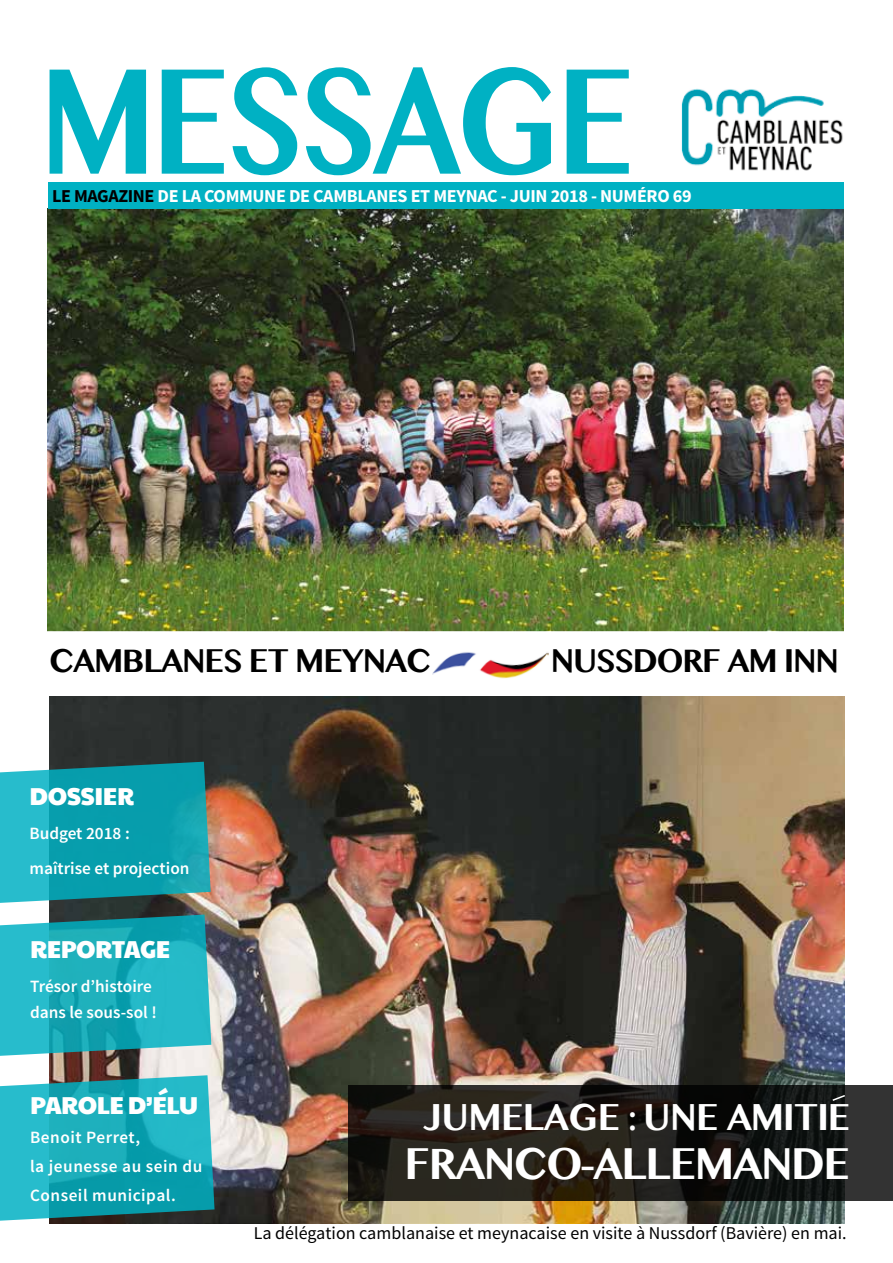
<style>
.page{position:relative;width:893px;height:1263px;background:#fff}
.page>*{position:absolute;margin:0;border:0;box-sizing:border-box;transform-origin:0 0}
.t1{font:700 149.55px "Bangla MN";letter-spacing:-.04em;color:#00b1c3;scale:.8 1}
.t2{font:700 43.8px "Bangla MN";letter-spacing:-.04em;color:#fff;scale:.93 1}
.t3{font:700 36.9px "Bangla MN";letter-spacing:-.02em;color:#fff;scale:.93 1}
.t4{font:700 32.4px "Bangla MN";letter-spacing:-.04em;color:#000;scale:.93 1}
.t5{font:24.45px "Paytone One";letter-spacing:-.02em;color:#fff}
.t6{font:700 18.15px "Source Sans Pro";letter-spacing:-.02em;color:#fff}
.t7{font:18px "Source Sans Pro";color:#000}
.t8{font:600 17.25px/26px "Source Sans Pro";color:#fff}
.t9{font:600 17.25px/28.8px "Source Sans Pro";letter-spacing:.03em;color:#fff}
.s1{color:#000}
</style>
<div class="page">
<img style="left:49px;top:696px;width:796px;height:527px">
<img style="left:48px;top:208px;width:796px;height:423px">
<div style="left:48px;top:182px;width:796px;height:26px;background:#00b1c3"></div>
<svg style="left:0;top:914px;width:211px;height:143px;background:#29aeba"></svg>
<svg style="left:349px;top:1085px;width:544px;height:115px;background:#1f1c18"></svg>
<img style="left:681px;top:88px;width:162px;height:83px">
<svg style="left:0;top:762px;width:211px;height:142px;background:#1aa0ad"></svg>
<img style="left:432px;top:652px;width:117px;height:27px">
<svg style="left:0;top:1075px;width:215px;height:146px;background:#23a8b4"></svg>
<svg style="left:831px;top:1094px;width:16px;height:8px"></svg>
<h1 class="t1" style="left:39px;top:24px;width:747px">MESSAGE</h1>
<p class="t6" style="left:52px;top:184px;width:641px"><span class="s1">LE MAGAZINE</span> DE LA COMMUNE DE CAMBLANES ET MEYNAC - JUIN 2018 - NUMÉRO 69</p>
<h3 class="t4" style="left:49px;top:640px;width:413px">CAMBLANES ET MEYNAC</h3>
<h3 class="t4" style="left:551px;top:640px;width:311px">NUSSDORF AM INN</h3>
<h3 class="t5" style="left:29px;top:777px;width:106px">DOSSIER</h3>
<p class="t8" style="left:29px;top:817px;width:162px;line-height:34.5px">Budget 2018 : maîtrise et projection</p>
<h3 class="t5" style="left:30px;top:929px;width:142px">REPORTAGE</h3>
<p class="t8" style="left:30px;top:974px;width:128px">Trésor d’histoire dans le sous-sol !</p>
<h3 class="t5" style="left:30px;top:1086px;width:170px">PAROLE D’ÉLU</h3>
<p class="t9" style="left:30px;top:1123px;width:174px">Benoit Perret,<br>la jeunesse au sein du<br>Conseil municipal.</p>
<h3 class="t3" style="left:423px;top:1093px;width:461px">JUMELAGE : UNE AMITIE</h3>
<h2 class="t2" style="left:405px;top:1135px;width:481px">FRANCO-ALLEMANDE</h2>
<p class="t7" style="left:254px;top:1222px;width:594px">La délégation camblanaise et meynacaise en visite à Nussdorf (Bavière) en mai.</p>
</div>
